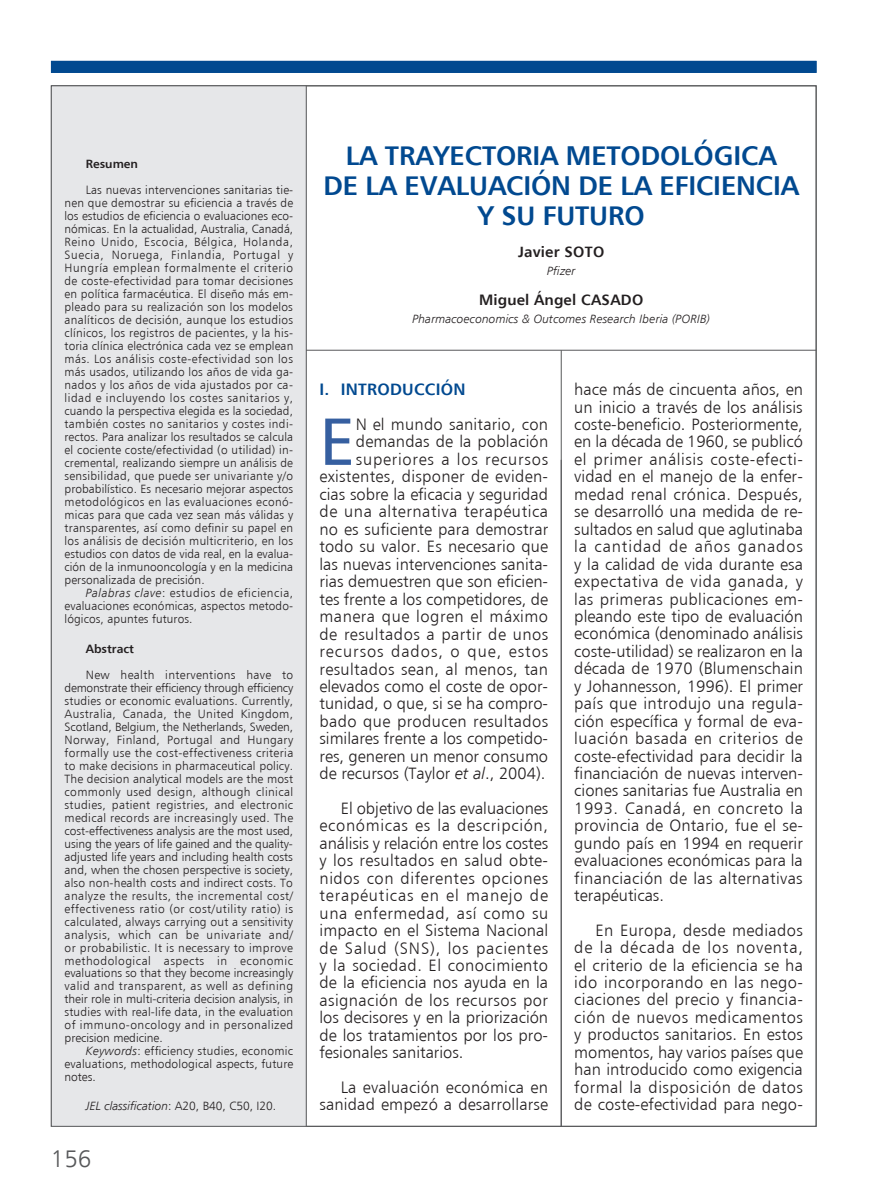
<style>
.page{position:relative;width:894px;height:1193px;background:#fff}
.page>*{position:absolute;margin:0;border:0;box-sizing:border-box;transform-origin:0 0}
.t1{font:66.6px "Humanist 777 BT Roman B";color:#365fa0}
.t2{font:27px/30px "Humanist 777 BT Bold B";letter-spacing:-.005em;color:#014990;text-align:center}
.t3{font:24px "Humanist 777 BT Light B";color:#57585a}
.t4{font:16.5px/17.4px "Humanist 777 BT Light B";letter-spacing:.01em;color:#231f20;text-align:justify}
.CAB_1{font:16.5px "Humanist 777 BT Bold B";letter-spacing:.015em;color:#014990}
.t5{font:15px "Humanist 777 BT Bold B";letter-spacing:.01em;color:#231f20}
.t6{font:12px/13px "Humanist 777 BT Light B";letter-spacing:.01em;color:#231f20;text-align:justify}
.t7{font:12px "Humanist 777 BT Light Italic B";letter-spacing:.01em;color:#231f20}
.t8{font:12px "Humanist 777 BT Bold B";color:#231f20}
.s1{font-family:"Humanist 777 BT Light Italic B"}
.s2{font-family:"Humanist 777 BT Light B"}
</style>
<div class="page">
<div style="left:51px;top:86px;width:255px;height:1040px;background:#e6e7e9"></div>
<div style="left:51px;top:61px;width:765px;height:12px;background:#014990"></div>
<hr style="left:306px;top:86px;width:1px;height:1040px;background:#57585a">
<hr style="left:561px;top:350px;width:1px;height:776px;background:#57585a">
<hr style="left:306px;top:350px;width:510px;height:1px;background:#57585a">
<p class="t8" style="left:86px;top:157px;width:54px">Resumen</p>
<p class="t6" style="left:65px;top:183px;width:230px;text-indent:21px">Las nuevas intervenciones sanitarias tie&shy;nen que demostrar su eficiencia a través de los estudios de eficiencia o evaluaciones eco&shy;nómicas. En la actualidad, Australia, Canadá, Reino Unido, Escocia, Bélgica, Holanda, Suecia, Noruega, Finlandia, Portugal y Hungría emplean formalmente el criterio de coste-efectividad para tomar decisiones en política farmacéutica. El diseño más em&shy;pleado para su realización son los modelos analíticos de decisión, aunque los estudios clínicos, los registros de pacientes, y la his&shy;toria clínica electrónica cada vez se emplean más. Los análisis coste-efectividad son los más usados, utilizando los años de vida ga&shy;nados y los años de vida ajustados por ca&shy;lidad e incluyendo los costes sanitarios y, cuando la perspectiva elegida es la sociedad, también costes no sanitarios y costes indi&shy;rectos. Para analizar los resultados se calcula el cociente coste/efectividad (o utilidad) in&shy;cremental, realizando siempre un análisis de sensibilidad, que puede ser univariante y/o probabilístico. Es necesario mejorar aspectos metodológicos en las evaluaciones econó&shy;micas para que cada vez sean más válidas y transparentes, así como definir su papel en los análisis de decisión multicriterio, en los estudios con datos de vida real, en la evalua&shy;ción de la inmunooncología y en la medicina personalizada de precisión.</p>
<p class="t6" style="left:65px;top:586px;width:230px;text-indent:21px"><span class="s1">Palabras clave</span>: estudios de eficiencia, evaluaciones económicas, aspectos metodo&shy;lógicos, apuntes futuros.</p>
<p class="t8" style="left:86px;top:641px;width:50px">Abstract</p>
<p class="t6" style="left:65px;top:667px;width:230px;text-indent:21px">New health interventions have to demonstrate their efficiency through efficiency studies or economic evaluations. Currently, Australia, Canada, the United Kingdom, Scotland, Belgium, the Netherlands, Sweden, Norway, Finland, Portugal and Hungary formally use the cost-effectiveness criteria to make decisions in pharmaceutical policy.<br>The decision analytical models are the most commonly used design, although clinical studies, patient registries, and electronic medical records are increasingly used. The cost-effectiveness analysis are the most used, using the years of life gained and the quality&shy;adjusted life years and including health costs and, when the chosen perspective is society, also non-health costs and indirect costs. To analyze the results, the incremental cost/ effectiveness ratio (or cost/utility ratio) is calculated, always carrying out a sensitivity analysis, which can be univariate and/ or probabilistic. It is necessary to improve methodological aspects in economic evaluations so that they become increasingly valid and transparent, as well as defining their role in multi-criteria decision analysis, in studies with real-life data, in the evaluation of immuno-oncology and in personalized precision medicine.</p>
<p class="t6" style="left:65px;top:1044px;width:230px;text-indent:21px"><span class="s1">Keywords</span>: efficiency studies, economic evaluations, methodological aspects, future notes.</p>
<p class="t7" style="left:86px;top:1098px;width:192px">JEL classification<span class="s2">: A20, B40, C50, I20.</span></p>
<p class="t3" style="left:51px;top:1143px;width:42px">156</p>
<p class="t2" style="left:323px;top:140px;width:477px">LA TRAYECTORIA METODOLÓGICA<br>DE LA EVALUACIÓN DE LA EFICIENCIA<br>Y SU FUTURO</p>
<p class="t5" style="left:518px;top:242px;width:88px">Javier SOTO</p>
<p class="t7" style="left:547px;top:264px;width:30px">Pfizer</p>
<p class="t5" style="left:479px;top:290px;width:166px">Miguel Ángel CASADO</p>
<p class="t7" style="left:412px;top:311px;width:299px">Pharmacoeconomics &amp; Outcomes Research Iberia (PORIB)</p>
<p class="CAB_1" style="left:320px;top:379px;width:147px">I. INTRODUCCIÓN</p>
<p class="t1" style="left:319px;top:400px;width:37px">E</p>
<p class="t4" style="left:319px;top:415px;width:230px;text-align:right">N el mundo sanitario, con demandas de la población superiores a los recursos existentes, disponer de eviden&shy;cias sobre la eficacia y seguridad de una alternativa terapéutica no es suficiente para demostrar todo su valor. Es necesario que las nuevas intervenciones sanita&shy;rias demuestren que son eficien&shy;tes frente a los competidores, de manera que logren el máximo de resultados a partir de unos recursos dados, o que, estos resultados sean, al menos, tan elevados como el coste de opor&shy;tunidad, o que, si se ha compro&shy;bado que producen resultados similares frente a los competido&shy;res, generen un menor consumo de recursos (Taylor <span class="s1">et al</span>., 2004).</p>
<p class="t4" style="left:319px;top:799px;width:230px;text-indent:21px">El objetivo de las evaluaciones económicas es la descripción, análisis y relación entre los costes y los resultados en salud obte&shy;nidos con diferentes opciones terapéuticas en el manejo de una enfermedad, así como su impacto en el Sistema Nacional de Salud (SNS), los pacientes y la sociedad. El conocimiento de la eficiencia nos ayuda en la asignación de los recursos por los decisores y en la priorización de los tratamientos por los pro&shy;fesionales sanitarios.</p>
<p class="t4" style="left:319px;top:1078px;width:230px;text-align:right">La evaluación económica en sanidad empezó a desarrollarse</p>
<p class="t4" style="left:574px;top:380px;width:230px">hace más de cincuenta años, en un inicio a través de los análisis coste-beneficio. Posteriormente, en la década de 1960, se publicó el primer análisis coste-efecti&shy;vidad en el manejo de la enfer&shy;medad renal crónica. Después, se desarrolló una medida de re&shy;sultados en salud que aglutinaba la cantidad de años ganados y la calidad de vida durante esa expectativa de vida ganada, y las primeras publicaciones em&shy;pleando este tipo de evaluación económica (denominado análisis coste-utilidad) se realizaron en la década de 1970 (Blumenschain y Johannesson, 1996). El primer país que introdujo una regula&shy;ción específica y formal de eva&shy;luación basada en criterios de coste-efectividad para decidir la financiación de nuevas interven&shy;ciones sanitarias fue Australia en 1993. Canadá, en concreto la provincia de Ontario, fue el se&shy;gundo país en 1994 en requerir evaluaciones económicas para la financiación de las alternativas terapéuticas.</p>
<p class="t4" style="left:574px;top:920px;width:230px;text-indent:21px">En Europa, desde mediados de la década de los noventa, el criterio de la eficiencia se ha ido incorporando en las nego&shy;ciaciones del precio y financia&shy;ción de nuevos medicamentos y productos sanitarios. En estos momentos, hay varios países que han introducido como exigencia formal la disposición de datos de coste-efectividad para nego-</p>
</div>
